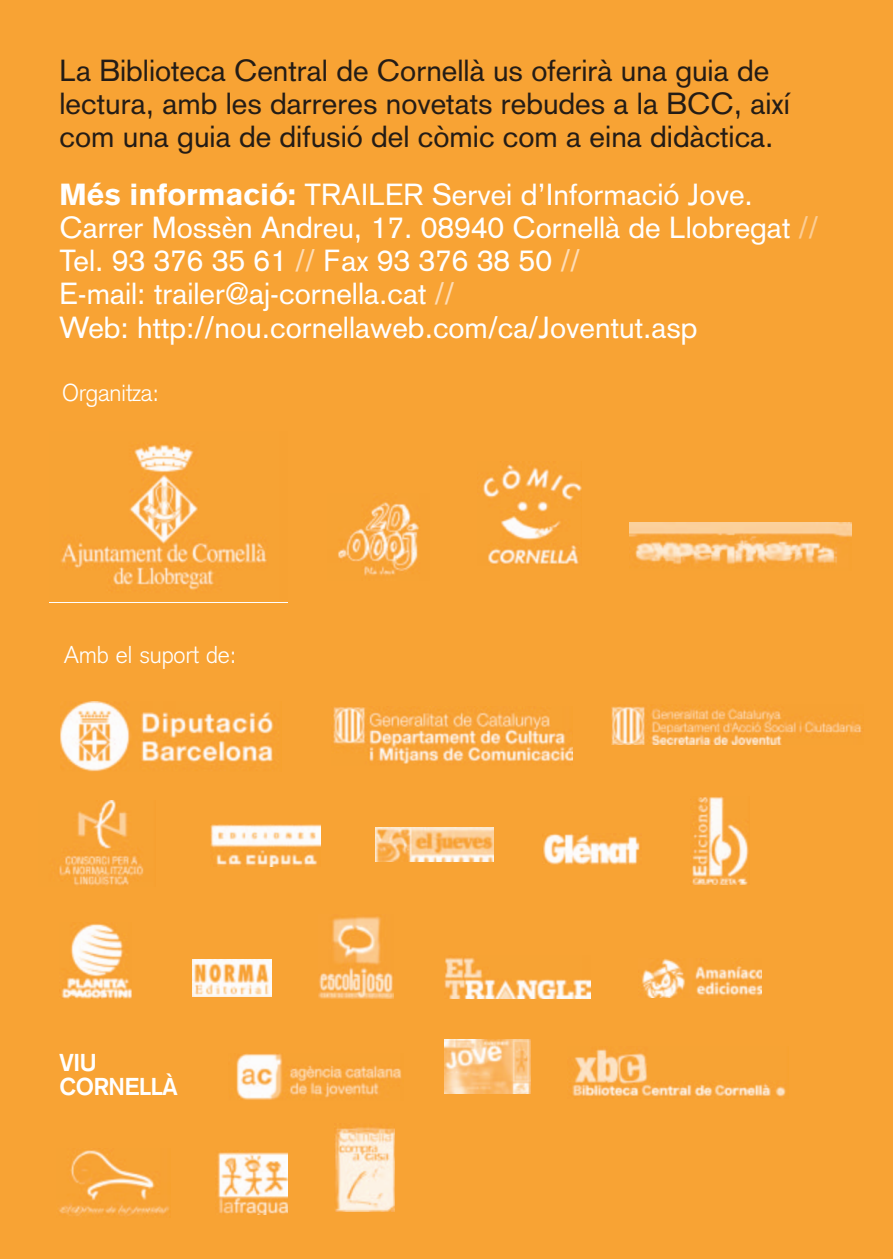
<style>
.page{position:relative;width:893px;height:1259px;background:#f8a334}
.page>*{position:absolute;margin:0;border:0;box-sizing:border-box;transform-origin:0 0}
.t1{font:30px/33px "Akzidenz Grotesk";color:#fff}
.t2{font:30px/33px "Akzidenz Grotesk";color:#241c16}
.t3{font:300 24px "Akzidenz Grotesk";letter-spacing:-.005em;color:#fff}
.t4{font:700 24px/24px "Akzidenz Grotesk";letter-spacing:-.01em;color:#fff}
.s1{font-weight:900}
.s2{color:#fccd94}
.s3{color:#feddb6}
</style>
<div class="page">
<img style="left:61px;top:445px;width:206px;height:145px">
<img style="left:482px;top:464px;width:100px;height:100px">
<img style="left:630px;top:522px;width:221px;height:43px">
<img style="left:59px;top:800px;width:85px;height:86px">
<img style="left:211px;top:825px;width:109px;height:41px">
<img style="left:375px;top:828px;width:119px;height:33px">
<img style="left:543px;top:833px;width:97px;height:31px">
<img style="left:690px;top:796px;width:59px;height:88px">
<img style="left:333px;top:707px;width:239px;height:57px">
<img style="left:611px;top:706px;width:251px;height:38px">
<img style="left:58px;top:1150px;width:111px;height:66px">
<img style="left:642px;top:958px;width:120px;height:40px">
<img style="left:217px;top:1152px;width:71px;height:62px">
<img style="left:334px;top:1127px;width:61px;height:84px">
<svg style="left:64px;top:998px;width:67px;height:1px"></svg>
<img style="left:61px;top:923px;width:71px;height:75px">
<img style="left:444px;top:957px;width:146px;height:41px">
<img style="left:60px;top:702px;width:214px;height:69px">
<div style="left:191px;top:958px;width:81px;height:39px;background:#fcf7f0"></div>
<img style="left:193px;top:959px;width:79px;height:36px">
<img style="left:318px;top:916px;width:75px;height:82px">
<img style="left:572px;top:1049px;width:214px;height:48px">
<img style="left:236px;top:1053px;width:166px;height:47px">
<img style="left:444px;top:1039px;width:87px;height:54px">
<img style="left:338px;top:502px;width:81px;height:74px">
<p class="t2" style="left:60px;top:57px;width:732px">La Biblioteca Central de Cornellà us oferirà una guia de lectura, amb les darreres novetats rebudes a la BCC, així com una guia de difusió del còmic com a eina didàctica.</p>
<p class="t1" style="left:60px;top:182px;width:760px"><span class="s1">Més informació:</span> TRAILER Servei d’Informació Jove.<br>Carrer Mossèn Andreu, 17. 08940 Cornellà de Llobregat <span class="s2">// </span>Tel. 93 376 35 61 <span class="s3">//</span> Fax 93 376 38 50 <span class="s3">//<br></span>E-mail: trailer@aj-cornella.cat <span class="s3">//<br></span>Web: http://nou.cornellaweb.com/ca/Joventut.asp</p>
<p class="t3" style="left:62px;top:383px;width:98px">Organitza:</p>
<p class="t3" style="left:64px;top:646px;width:174px">Amb el suport de:</p>
<p class="t4" style="left:60px;top:1052px;width:120px">VIU<br>CORNELLÀ</p>
</div>
